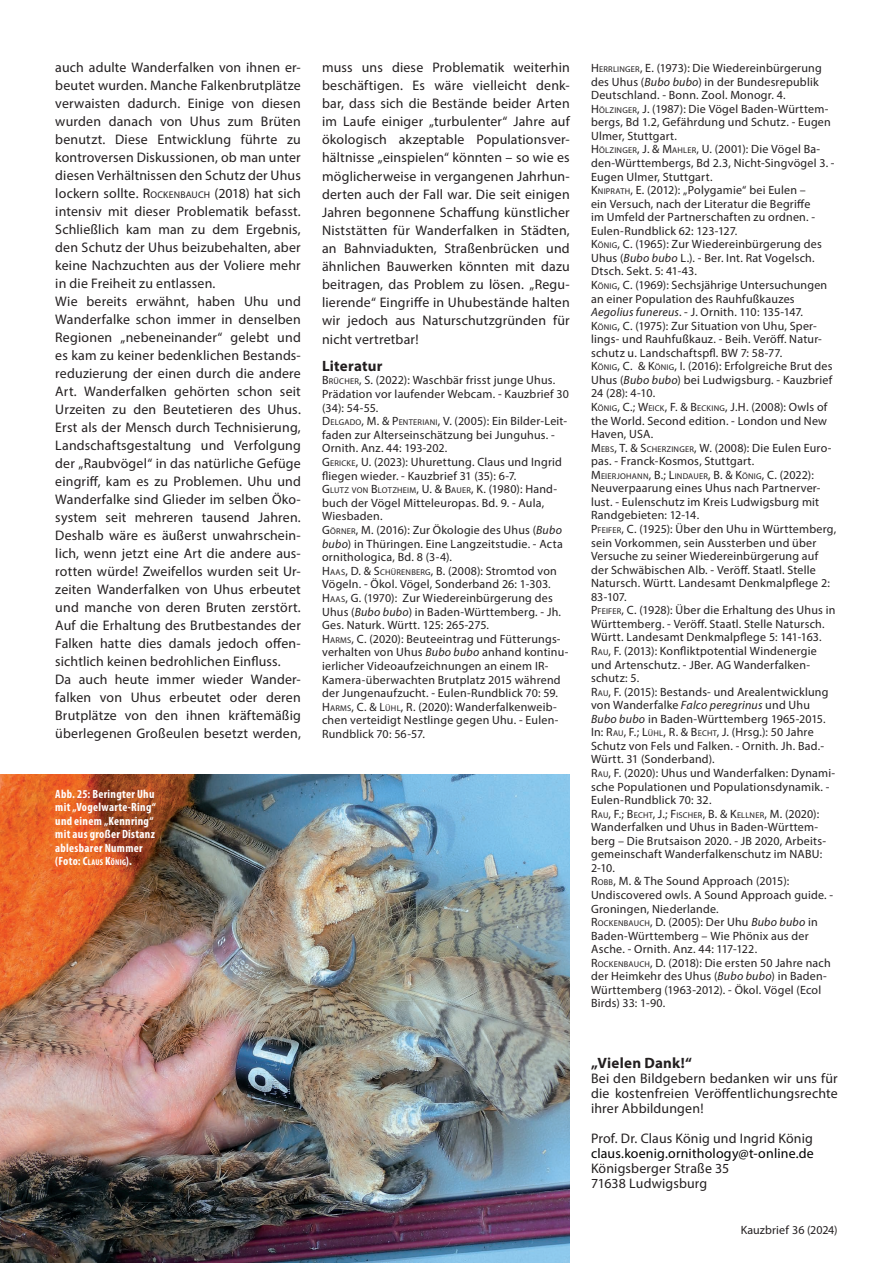
<style>
.page{position:relative;width:893px;height:1263px;background:#fff}
.page>*{position:absolute;margin:0;border:0;box-sizing:border-box;transform-origin:0 0}
.t1{font:700 15px "Myriad Pro";letter-spacing:.015em;color:#231f20}
.t2{font:13.8px/18px "Myriad Pro";letter-spacing:.015em;color:#231f20}
.t3{font:13.8px "Myriad Pro";letter-spacing:.015em;color:#000}
.t4{font:12px/13.5px "Myriad Pro";letter-spacing:.02em;color:#231f20}
.t5{font:700 condensed 12px/13.5px "Myriad Pro";letter-spacing:.025em;color:#fff}
.t6{font:8.4px "Myriad Pro";letter-spacing:.025em;color:#231f20}
.t7{font:700 condensed 8.4px "Myriad Pro";letter-spacing:.025em;color:#fff}
.s1{font-style:inherit}
.s2{font-size:9.75px}
.s3{font-size:8.4px}
.s4{font-size:12px}
.s5{font-style:italic}
</style>
<div class="page">
<img style="left:0;top:774px;width:570px;height:489px">
<p class="t2" style="left:55px;top:58px;width:247px">auch adulte Wanderfalken von ihnen er&shy;beutet wurden. Manche Falkenbrutplätze verwaisten dadurch. Einige von diesen wurden danach von Uhus zum Brüten benutzt. Diese Entwicklung führte zu kontroversen Diskussionen, ob man unter diesen Verhältnissen den Schutz der Uhus lockern sollte. <span class="s1">R</span><span class="s2">OCKENBAUCH</span> (2018) hat sich intensiv mit dieser Problematik befasst.<br>Schließlich kam man zu dem Ergebnis, den Schutz der Uhus beizubehalten, aber keine Nachzuchten aus der Voliere mehr in die Freiheit zu entlassen.<br>Wie bereits erwähnt, haben Uhu und Wanderfalke schon immer in denselben Regionen „nebeneinander“ gelebt und es kam zu keiner bedenklichen Bestands&shy;reduzierung der einen durch die andere Art. Wanderfalken gehörten schon seit Urzeiten zu den Beutetieren des Uhus.<br>Erst als der Mensch durch Technisierung, Landschaftsgestaltung und Verfolgung der „Raubvögel“ in das natürliche Gefüge eingriff, kam es zu Problemen. Uhu und Wanderfalke sind Glieder im selben Öko&shy;system seit mehreren tausend Jahren.<br>Deshalb wäre es äußerst unwahrschein&shy;lich, wenn jetzt eine Art die andere aus&shy;rotten würde! Zweifellos wurden seit Ur&shy;zeiten Wanderfalken von Uhus erbeutet und manche von deren Bruten zerstört.<br>Auf die Erhaltung des Brutbestandes der Falken hatte dies damals jedoch offen&shy;sichtlich keinen bedrohlichen Einfluss.<br>Da auch heute immer wieder Wander&shy;falken von Uhus erbeutet oder deren Brutplätze von den ihnen kräftemäßig überlegenen Großeulen besetzt werden,</p>
<p class="t2" style="left:322px;top:58px;width:249px;text-align:justify">muss uns diese Problematik weiterhin beschäftigen. Es wäre vielleicht denk&shy;bar, dass sich die Bestände beider Arten im Laufe einiger „turbulenter“ Jahre auf ökologisch akzeptable Populationsver&shy;hältnisse „einspielen“ könnten – so wie es möglicherweise in vergangenen Jahrhun&shy;derten auch der Fall war. Die seit einigen Jahren begonnene Schaffung künstlicher Niststätten für Wanderfalken in Städten, an Bahnviadukten, Straßenbrücken und ähnlichen Bauwerken könnten mit dazu beitragen, das Problem zu lösen. „Regu&shy;lierende“ Eingriffe in Uhubestände halten wir jedoch aus Naturschutzgründen für nicht vertretbar!</p>
<p class="t1" style="left:322px;top:356px;width:62px">Literatur</p>
<p class="t4" style="left:322px;top:373px;width:248px"><span class="s1">B</span> <span class="s3">RÜCH ER</span><span class="s1">, S. (</span>2022): Waschbär frisst junge Uhus.<br>Prädation vor laufender Webcam. - Kauzbrief 30 (34): 54-55.<br><span class="s1">D</span> <span class="s3">ELGADO</span><span class="s1">, M. &amp; P</span><span class="s3">ENTERIANI</span><span class="s1">, V.</span> (2005): Ein Bilder-Leit&shy;faden zur Alterseinschätzung bei Junguhus. - Ornith. Anz. 44: 193-202.<br><span class="s1">G</span> <span class="s3">ERICKE</span><span class="s1">, U.</span> (2023): Uhurettung. Claus und Ingrid fliegen wieder. - Kauzbrief 31 (35): 6-7.</p>
<p class="t6" style="left:322px;top:485px;width:236px"><span class="s4">G</span>LUTZ VON <span class="s4">B</span> LOTZHEIM<span class="s4">, U. &amp; B</span>AUER<span class="s4">, K.</span> <span class="s4">(1980): Hand-</span></p>
<p class="t4" style="left:322px;top:496px;width:248px">buch der Vögel Mitteleuropas. Bd. 9. - Aula, Wiesbaden.<br><span class="s1">G</span> <span class="s3">ÖRNER</span>, M. (2016): Zur Ökologie des Uhus (<span class="s5">Bubo bubo</span>) in Thüringen. Eine Langzeitstudie. - Acta ornithologica, Bd. 8 (3-4).<br><span class="s1">H</span><span class="s3">AAS</span>, D. &amp; <span class="s1">S</span><span class="s3">CH ÜRENBERG</span>, B. (2008): Stromtod von Vögeln. - Ökol. Vögel, Sonderband 26: 1-303.<br><span class="s1">H</span><span class="s3">AAS</span>, G. (1970): Zur Wiedereinbürgerung des Uhus (<span class="s5">Bubo bubo</span>) in Baden-Württemberg. - Jh.<br>Ges. Naturk. Württ. 125: 265-275.<br><span class="s1">H</span><span class="s3">ARMS</span>, C. (2020): Beuteeintrag und Fütterungs&shy;verhalten von Uhus <span class="s5">Bubo bubo</span> anhand kontinu&shy;ierlicher Videoaufzeichnungen an einem IR-Kamera-überwachten Brutplatz 2015 während der Jungenaufzucht. - Eulen-Rundblick 70: 59.<br><span class="s1">H</span><span class="s3">ARMS</span>, C. &amp; <span class="s1">L</span><span class="s3">ÜH L</span><span class="s1">, R.</span> (2020): Wanderfalkenweib&shy;chen verteidigt Nestlinge gegen Uhu. - Eulen-Rundblick 70: 56-57.</p>
<p class="t5" style="left:55px;top:787px;width:102px">Abb. 25: Beringter Uhu mit „Vogelwarte-Ring“ und einem „Kennring“ mit aus großer Distanz ablesbarer Nummer</p>
<p class="t7" style="left:55px;top:857px;width:78px"><span class="s4">(Foto:</span> <span class="s4">C</span>LAUS <span class="s4">K</span>ÖNIG<span class="s4">).</span></p>
<p class="t4" style="left:591px;top:61px;width:245px"><span class="s1">H</span><span class="s3">ERRLINGER</span>, E. (1973): Die Wiedereinbürgerung des Uhus (<span class="s5">Bubo bubo</span>) in der Bundesrepublik Deutschland. - Bonn. Zool. Monogr. 4.<br><span class="s1">H</span><span class="s3">ÖLZINGER</span>, J. (1987): Die Vögel Baden-Württem&shy;bergs, Bd 1.2, Gefährdung und Schutz. - Eugen Ulmer, Stuttgart.<br><span class="s1">H</span><span class="s3">ÖLZINGER</span>, J. &amp; <span class="s1">M</span><span class="s3">AH LER</span><span class="s1">, U.</span> (2001): Die Vögel Ba&shy;den-Württembergs, Bd 2.3, Nicht-Singvögel 3. - Eugen Ulmer, Stuttgart.<br><span class="s1">K</span><span class="s3">NIPRATH</span><span class="s1">, E. (2012): „</span>Polygamie“ bei Eulen –<br>ein Versuch, nach der Literatur die Begriffe<br>im Umfeld der Partnerschaften zu ordnen. - Eulen-Rundblick 62: 123-127.<br><span class="s1">K</span><span class="s3">ÖNIG</span>, C. (1965): Zur Wiedereinbürgerung des Uhus (<span class="s5">Bubo bubo</span> L.). - Ber. Int. Rat Vogelsch.<br>Dtsch. Sekt. 5: 41-43.<br><span class="s1">K</span><span class="s3">ÖNIG</span>, C. (1969): Sechsjährige Untersuchungen an einer Population des Rauhfußkauzes <span class="s5">Aegolius funereus</span>. - J. Ornith. 110: 135-147.<br><span class="s1">K</span><span class="s3">ÖNIG</span>, C. (1975): Zur Situation von Uhu, Sper&shy;lings- und Rauhfußkauz. - Beih. Veröff. Natur&shy;schutz u. Landschaftspfl. BW 7: 58-77.<br><span class="s1">K</span><span class="s3">ÖNIG</span>, C. &amp; <span class="s1">K</span><span class="s3">ÖNIG</span><span class="s1">, I .</span> (2016): Erfolgreiche Brut des Uhus (<span class="s5">Bubo bubo</span>) bei Ludwigsburg. - Kauzbrief 24 (28): 4-10.<br><span class="s1">K</span><span class="s3">ÖNIG</span>, C.; <span class="s1">W</span><span class="s3">EICK</span><span class="s1">, F.</span> &amp; <span class="s1">B</span> <span class="s3">ECKING</span><span class="s1">, J.H.</span> (2008): Owls of the World. Second edition. - London und New Haven, USA.<br><span class="s1">M</span><span class="s3">EBS</span>, T. &amp; <span class="s1">S</span><span class="s3">CH ERZINGER</span>, W. (2008): Die Eulen Euro&shy;pas. - Franck-Kosmos, Stuttgart.</p>
<p class="t6" style="left:591px;top:471px;width:224px"><span class="s4">M</span>EIERJOHANN<span class="s4">, B.; L</span>INDAUER<span class="s4">, B. &amp; K</span>ÖNIG<span class="s4">, C.</span> <span class="s4">(2022):</span></p>
<p class="t4" style="left:591px;top:481px;width:247px">Neuverpaarung eines Uhus nach Partnerver&shy;lust. - Eulenschutz im Kreis Ludwigsburg mit Randgebieten: 12-14.<br><span class="s1">P</span><span class="s3">FEIFER</span>, C. (1925): Über den Uhu in Württemberg, sein Vorkommen, sein Aussterben und über Versuche zu seiner Wiedereinbürgerung auf der Schwäbischen Alb. - Veröff. Staatl. Stelle Natursch. Württ. Landesamt Denkmalpflege 2:<br>83-107.<br><span class="s1">P</span><span class="s3">FEIFER</span>, C. (1928): Über die Erhaltung des Uhus in Württemberg. - Veröff. Staatl. Stelle Natursch.<br>Württ. Landesamt Denkmalpflege 5: 141-163.<br><span class="s1">R</span><span class="s3">AU</span>, F. (2013): Konfliktpotential Windenergie und Artenschutz. - JBer. AG Wanderfalken&shy;schutz: 5.<br><span class="s1">R</span><span class="s3">AU</span>, F. (2015): Bestands- und Arealentwicklung von Wanderfalke <span class="s5">Falco peregrinus</span> und Uhu <span class="s5">Bubo bubo</span> in Baden-Württemberg 1965-2015.<br>In: <span class="s1">R</span><span class="s3">AU</span><span class="s1">, F.; L</span><span class="s3">ÜH L</span><span class="s1">, R. &amp; B</span> <span class="s3">ECHT</span><span class="s1">, J.</span> (Hrsg.): 50 Jahre Schutz von Fels und Falken. - Ornith. Jh. Bad.- Württ. 31 (Sonderband).<br><span class="s1">R</span><span class="s3">AU</span>, F. (2020): Uhus und Wanderfalken: Dynami&shy;sche Populationen und Populationsdynamik. - Eulen-Rundblick 70: 32.</p>
<p class="t6" style="left:591px;top:810px;width:230px"><span class="s4">R</span>AU<span class="s4">, F.;</span> <span class="s4">B</span> ECHT<span class="s4">, J.; F</span>ISCH ER<span class="s4">, B. &amp; K</span>ELLNER<span class="s4">, M.</span> <span class="s4">(2020):</span></p>
<p class="t4" style="left:591px;top:820px;width:244px">Wanderfalken und Uhus in Baden-Württem&shy;berg – Die Brutsaison 2020. - JB 2020, Arbeits&shy;gemeinschaft Wanderfalkenschutz im NABU:<br>2-10.<br><span class="s1">R</span><span class="s3">OBB</span>, M. &amp; The Sound Approach (2015):<br>Undiscovered owls. A Sound Approach guide. - Groningen, Niederlande.<br><span class="s1">R</span><span class="s3">OCKENBAUCH</span>, D. (2005): Der Uhu <span class="s5">Bubo bubo</span> in Baden-Württemberg – Wie Phönix aus der Asche. - Ornith. Anz. 44: 117-122.<br><span class="s1">R</span><span class="s3">OCKENBAUCH</span>, D. (2018): Die ersten 50 Jahre nach der Heimkehr des Uhus (<span class="s5">Bubo bubo</span>) in Baden-Württemberg (1963-2012). - Ökol. Vögel (Ecol Birds) 33: 1-90.</p>
<p class="t1" style="left:591px;top:1053px;width:102px">„Vielen Dank!“</p>
<p class="t2" style="left:591px;top:1070px;width:248px;line-height:15px;text-align:justify">Bei den Bildgebern bedanken wir uns für die kostenfreien Veröffentlichungsrechte ihrer Abbildungen!</p>
<p class="t2" style="left:591px;top:1129px;width:223px">Prof. Dr. Claus König und Ingrid König</p>
<p class="t3" style="left:591px;top:1145px;width:224px">claus.koenig.ornithology@t-online.de</p>
<p class="t2" style="left:591px;top:1161px;width:140px;line-height:15px">Königsberger Straße 35<br>71638 Ludwigsburg</p>
<p class="t4" style="left:741px;top:1223px;width:99px">Kauzbrief 36 (2024)</p>
</div>
